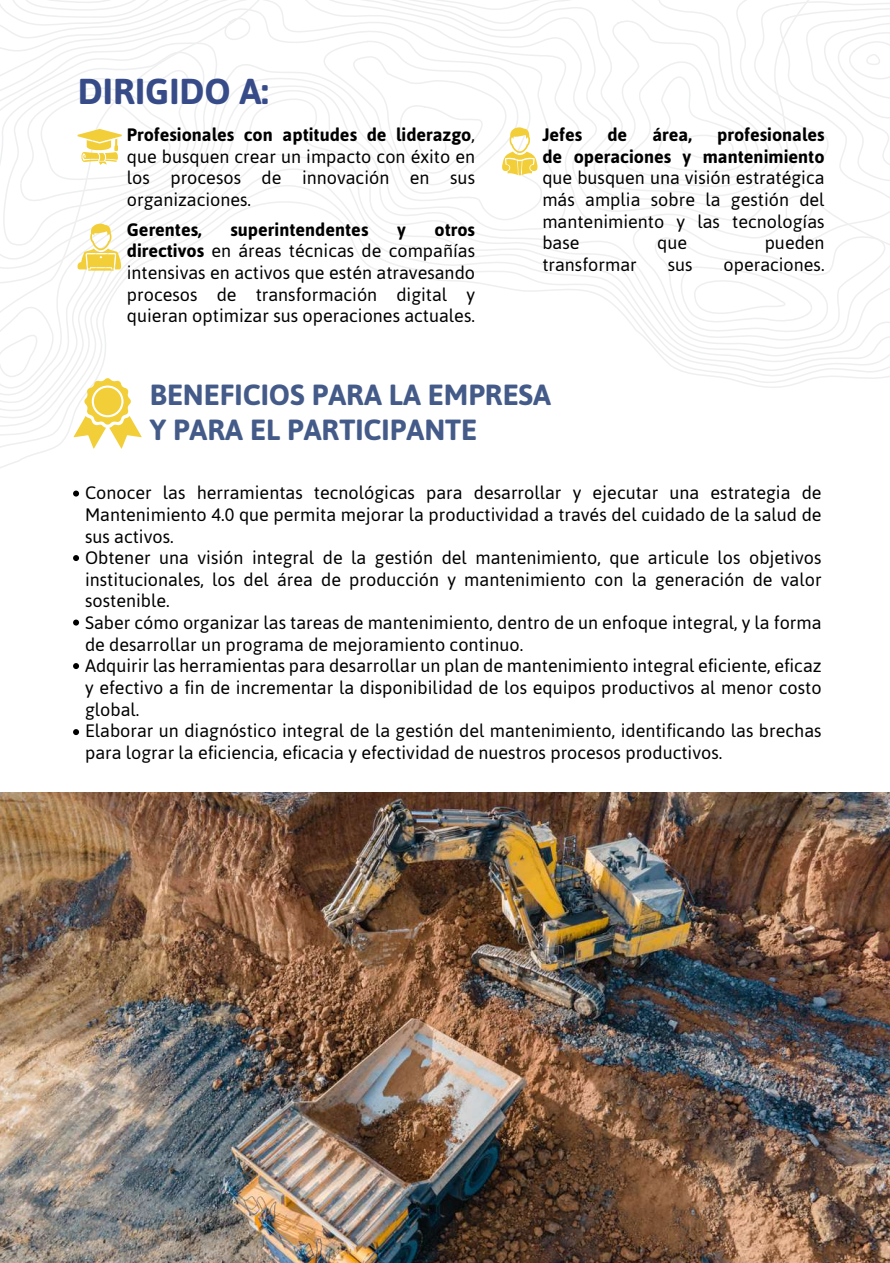
<style>
.page{position:relative;width:890px;height:1263px;background:#fff}
.page>*{position:absolute;margin:0;border:0;box-sizing:border-box;transform-origin:0 0}
.t1{font:700 36px "Asap";color:#364b88}
.t2{font:700 29.1px/35px "Asap";color:#445b89}
.t3{font:18px/21.6px "Asap";color:#000;text-align:justify}
.t4{font:700 18px/21.6px "Asap";color:#000;text-align:right}
.s1{font-weight:700}
</style>
<div class="page">
<svg style="left:0;top:0;width:293px;height:408px"></svg>
<svg style="left:74px;top:378px;width:68px;height:71px"></svg>
<svg style="left:73px;top:490px;width:6px;height:6px"></svg>
<svg style="left:73px;top:555px;width:6px;height:6px"></svg>
<svg style="left:73px;top:620px;width:6px;height:6px"></svg>
<svg style="left:73px;top:663px;width:6px;height:6px"></svg>
<svg style="left:73px;top:729px;width:6px;height:6px"></svg>
<svg style="left:0;top:64px;width:191px;height:207px"></svg>
<svg style="left:306px;top:0;width:584px;height:388px"></svg>
<img style="left:0;top:792px;width:890px;height:471px">
<h1 class="t1" style="left:78px;top:67px;width:192px">DIRIGIDO A:</h1>
<p class="t3" style="left:127px;top:123px;width:350px"><span class="s1">Profesionales con aptitudes de liderazgo</span>, que busquen crear un impacto con éxito en los procesos de innovación en sus organizaciones.</p>
<p class="t4" style="left:127px;top:218px;width:77px">Gerentes,</p>
<p class="t4" style="left:230px;top:218px;width:139px">superintendentes</p>
<p class="t4" style="left:397px;top:218px;width:10px">y</p>
<p class="t3" style="left:127px;top:218px;width:350px;text-indent:308px"><span class="s1">otros directivos</span> en áreas técnicas de compañías intensivas en activos que estén atravesando procesos de transformación digital y quieran optimizar sus operaciones actuales.</p>
<p class="t4" style="left:542px;top:123px;width:41px">Jefes</p>
<p class="t4" style="left:607px;top:123px;width:21px">de</p>
<p class="t4" style="left:652px;top:123px;width:41px">área,</p>
<p class="t4" style="left:542px;top:123px;width:284px">profesionales<br>de operaciones y mantenimiento</p>
<p class="t3" style="left:542px;top:167px;width:284px">que busquen una visión estratégica más amplia sobre la gestión del mantenimiento y las tecnologías base</p>
<p class="t3" style="left:657px;top:231px;width:31px">que</p>
<p class="t3" style="left:765px;top:231px;width:61px">pueden</p>
<p class="t3" style="left:542px;top:253px;width:96px">transformar</p>
<p class="t3" style="left:668px;top:253px;width:26px">sus</p>
<p class="t3" style="left:723px;top:253px;width:103px">operaciones.</p>
<h2 class="t2" style="left:150px;top:376px;width:403px">BENEFICIOS PARA LA EMPRESA<br>Y PARA EL PARTICIPANTE</h2>
<p class="t3" style="left:85px;top:482px;width:738px;text-align:left">Conocer las herramientas tecnológicas para desarrollar y ejecutar una estrategia de Mantenimiento 4.0 que permita mejorar la productividad a través del cuidado de la salud de sus activos.<br>Obtener una visión integral de la gestión del mantenimiento, que articule los objetivos institucionales, los del área de producción y mantenimiento con la generación de valor sostenible.<br>Saber cómo organizar las tareas de mantenimiento, dentro de un enfoque integral, y la forma de desarrollar un programa de mejoramiento continuo.<br>Adquirir las herramientas para desarrollar un plan de mantenimiento integral eficiente, eficaz y efectivo a fin de incrementar la disponibilidad de los equipos productivos al menor costo global.<br>Elaborar un diagnóstico integral de la gestión del mantenimiento, identificando las brechas para lograr la eficiencia, eficacia y efectividad de nuestros procesos productivos.</p>
</div>
